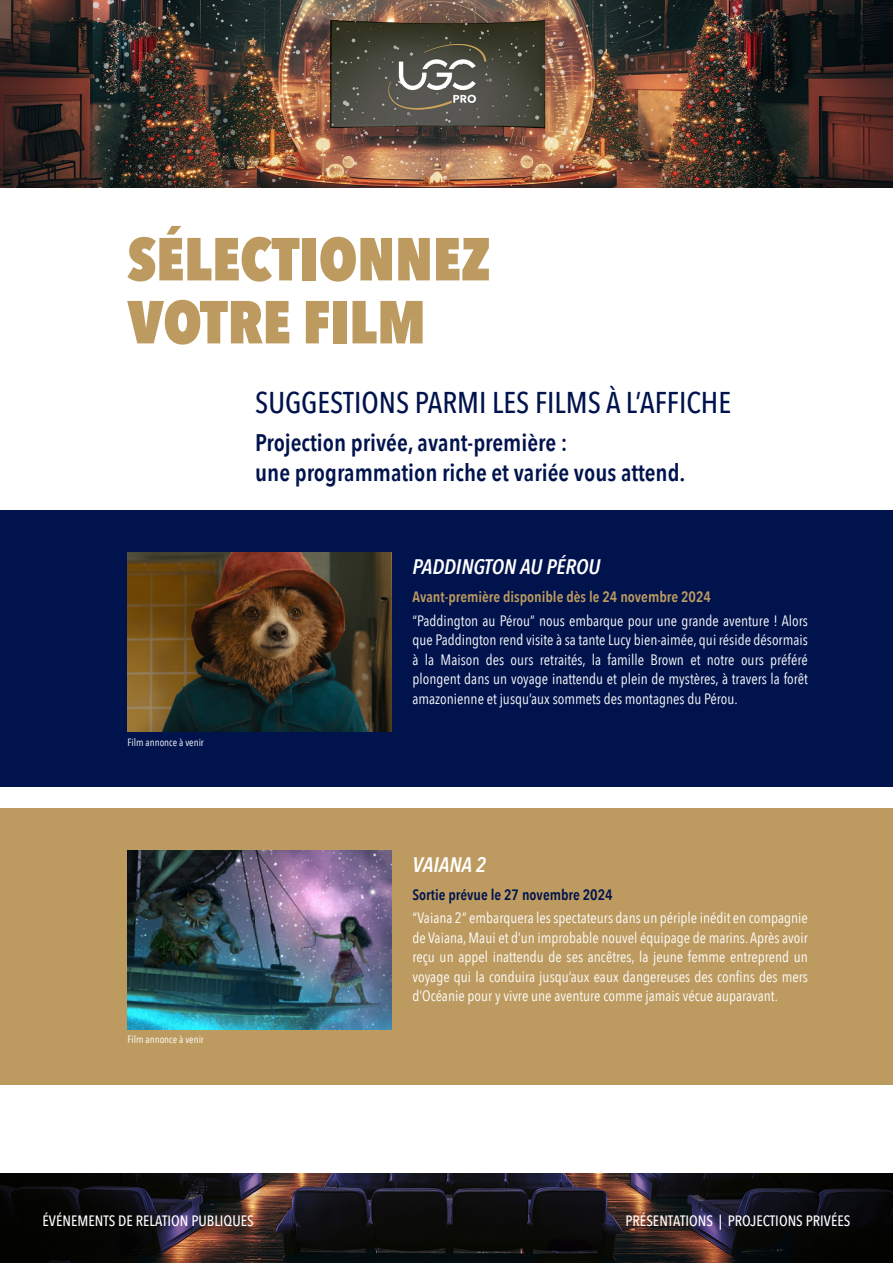
<style>
.page{position:relative;width:893px;height:1263px;background:#fff}
.page>*{position:absolute;margin:0;border:0;box-sizing:border-box;transform-origin:0 0}
.t1{font:800 60px/63px "Avenir Next Condensed";color:#bd9b60}
.t2{font:500 30px "Avenir Next Condensed";color:#00134d}
.t3{font:600 24px/30px "Avenir Next Condensed";color:#00134d}
.t4{font:italic 600 21px "Avenir Next Condensed";color:#fff}
.t5{font:15px/19.5px "Avenir Next Condensed";color:#fff;text-align:justify}
.t6{font:500 15px "Avenir Next Condensed";color:#fff}
.t7{font:600 15px "Avenir Next Condensed";color:#bd9b60}
.t8{font:600 15px "Avenir Next Condensed";color:#00134d}
.t9{font:10.5px "Avenir Next Condensed";color:#fff}
</style>
<div class="page">
<img style="left:0;top:0;width:893px;height:187px">
<img style="left:0;top:1174px;width:893px;height:89px">
<div style="left:0;top:808px;width:893px;height:276px;background:#bd9b60"></div>
<div style="left:0;top:510px;width:893px;height:277px;background:#00134d"></div>
<img style="left:128px;top:850px;width:263px;height:179px">
<img style="left:128px;top:553px;width:263px;height:178px">
<h1 class="t1" style="left:128px;top:227px;width:365px">SÉLECTIONNEZ<br>VOTRE FILM</h1>
<h2 class="t2" style="left:255px;top:384px;width:478px">SUGGESTIONS PARMI LES FILMS À L’AFFICHE</h2>
<h3 class="t3" style="left:255px;top:427px;width:432px">Projection privée, avant-première :<br>une programmation riche et variée vous attend.</h3>
<p class="t9" style="left:128px;top:733px;width:78px">Film annonce à venir</p>
<p class="t9" style="left:128px;top:1031px;width:78px">Film annonce à venir</p>
<h3 class="t4" style="left:412px;top:554px;width:189px">PADDINGTON AU PÉROU</h3>
<p class="t7" style="left:412px;top:584px;width:300px">Avant-première disponible dès le 24 novembre 2024</p>
<p class="t5" style="left:412px;top:610px;width:397px">“Paddington au Pérou” nous embarque pour une grande aventure ! Alors que Paddington rend visite à sa tante Lucy bien-aimée, qui réside désormais à la Maison des ours retraités, la famille Brown et notre ours préféré plongent dans un voyage inattendu et plein de mystères, à travers la forêt amazonienne et jusqu’aux sommets des montagnes du Pérou.</p>
<h3 class="t4" style="left:412px;top:851px;width:75px">VAIANA 2</h3>
<p class="t8" style="left:412px;top:881px;width:202px">Sortie prévue le 27 novembre 2024</p>
<p class="t5" style="left:412px;top:907px;width:397px">“Vaiana 2” embarquera les spectateurs dans un périple inédit en compagnie de Vaiana, Maui et d’un improbable nouvel équipage de marins. Après avoir reçu un appel inattendu de ses ancêtres, la jeune femme entreprend un voyage qui la conduira jusqu’aux eaux dangereuses des confins des mers d’Océanie pour y vivre une aventure comme jamais vécue auparavant.</p>
<p class="t6" style="left:43px;top:1211px;width:213px">ÉVÉNEMENTS DE RELATION PUBLIQUES</p>
<p class="t6" style="left:625px;top:1211px;width:227px">PRÉSENTATIONS | PROJECTIONS PRIVÉES</p>
</div>
